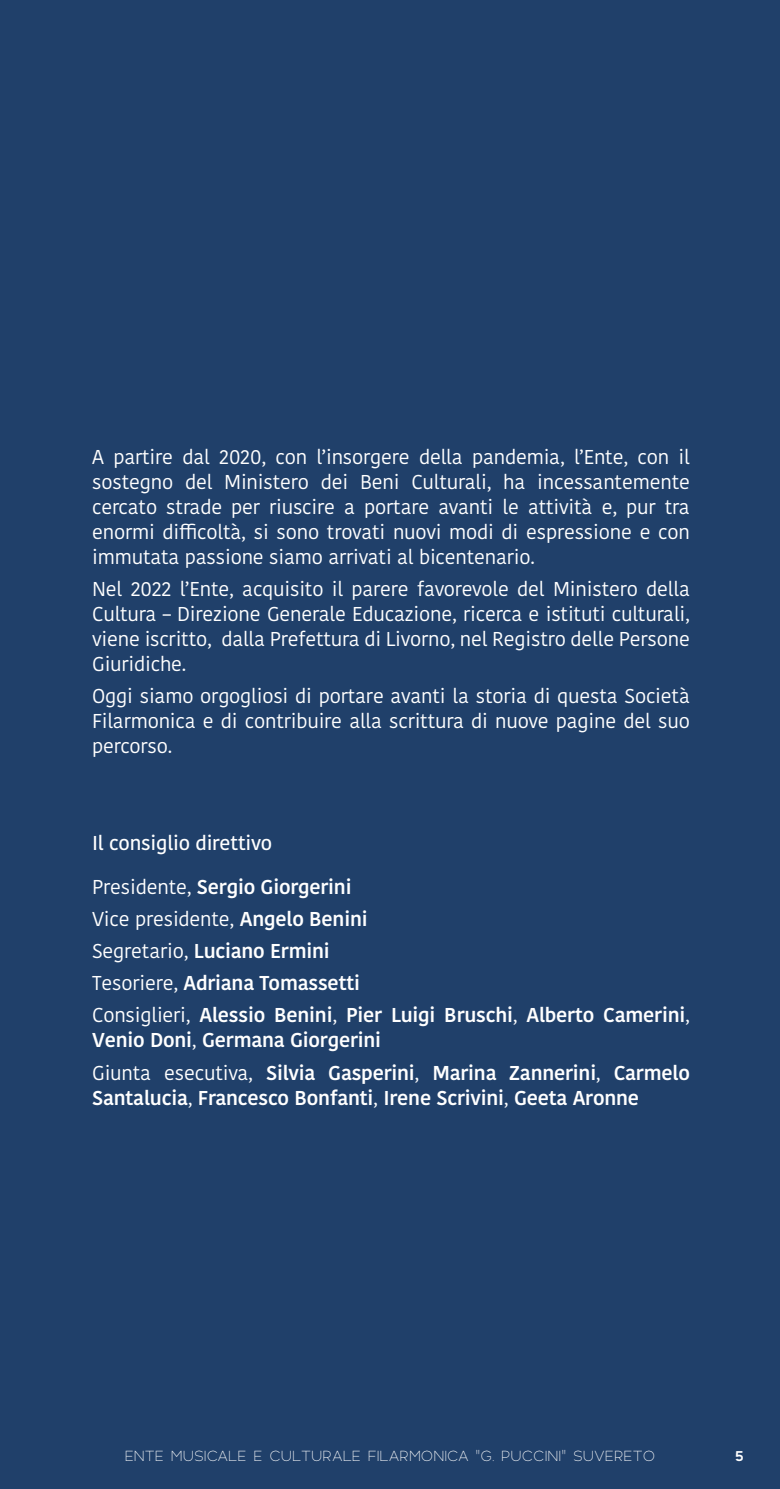
<style>
.page{position:relative;width:780px;height:1489px;background:#fff}
.page>*{position:absolute;margin:0;border:0;box-sizing:border-box;transform-origin:0 0}
.testo_programma{font:20px/25px "Kohinoor Bangla";letter-spacing:-.01em;color:#fff;text-align:justify}
.testo_programma-2{font:600 20px/25px "Kohinoor Bangla";letter-spacing:-.01em;color:#fff}
.testo_programma-3{font:500 20px "Kohinoor Bangla";letter-spacing:-.01em;color:#fff}
.t1{font:300 15px "Polly";color:#fff}
.t2{font:700 15px "Polly";color:#fff}
.s1{font-weight:400}
.s2{font-weight:600}
</style>
<div class="page">
<div style="left:0;top:0;width:780px;height:1488px;background:#20406a"></div>
<p class="testo_programma" style="left:92px;top:444px;width:599px">A partire dal 2020, con l’insorgere della pandemia, l’Ente, con il sostegno del Ministero dei Beni Culturali, ha incessantemente cercato strade per riuscire a portare avanti le attività e, pur tra enormi difficoltà, si sono trovati nuovi modi di espressione e con immutata passione siamo arrivati al bicentenario.</p>
<p class="testo_programma" style="left:92px;top:576px;width:599px">Nel 2022 l’Ente, acquisito il parere favorevole del Ministero della Cultura – Direzione Generale Educazione, ricerca e istituti culturali, viene iscritto, dalla Prefettura di Livorno, nel Registro delle Persone Giuridiche.</p>
<p class="testo_programma" style="left:92px;top:683px;width:599px">Oggi siamo orgogliosi di portare avanti la storia di questa Società Filarmonica e di contribuire alla scrittura di nuove pagine del suo percorso.</p>
<p class="testo_programma-3" style="left:92px;top:826px;width:181px">Il consiglio direttivo</p>
<p class="testo_programma-2" style="left:92px;top:873px;width:261px"><span class="s1">Presidente,</span> Sergio Giorgerini</p>
<p class="testo_programma" style="left:92px;top:906px;width:277px">Vice presidente, <span class="s2">Angelo Benini</span></p>
<p class="testo_programma-2" style="left:92px;top:937px;width:239px"><span class="s1">Segretario,</span> Luciano Ermini</p>
<p class="testo_programma-2" style="left:92px;top:970px;width:269px"><span class="s1">Tesoriere,</span> Adriana Tomassetti</p>
<p class="testo_programma-2" style="left:92px;top:1002px;width:599px"><span class="s1">Consiglieri,</span> Alessio Benini<span class="s1">,</span> Pier Luigi Bruschi<span class="s1">,</span> Alberto Camerini<span class="s1">,<br></span>Venio Doni<span class="s1">,</span> Germana Giorgerini</p>
<p class="testo_programma-2" style="left:92px;top:1059px;width:599px"><span class="s1">Giunta esecutiva,</span> Silvia Gasperini<span class="s1">,</span> Marina Zannerini<span class="s1">,</span> Carmelo<br>Santalucia<span class="s1">,</span> Francesco Bonfanti<span class="s1">,</span> Irene Scrivini<span class="s1">,</span> Geeta Aronne</p>
<p class="t1" style="left:125px;top:1446px;width:532px">ENTE MUSICALE E CULTURALE FILARMONICA “G. PUCCINI” SUVERETO</p>
<p class="t2" style="left:734px;top:1445px;width:11px">5</p>
</div>
